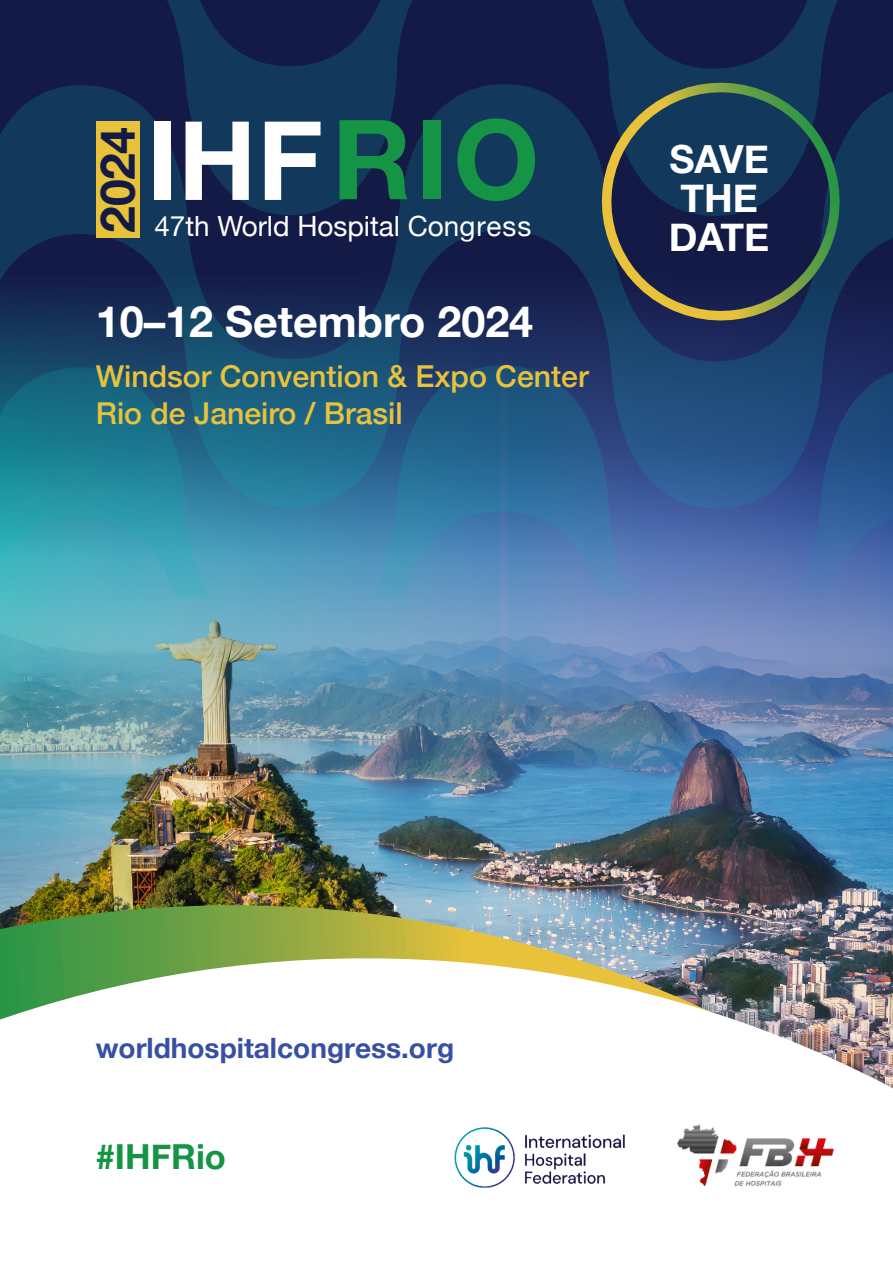
<style>
.page{position:relative;width:893px;height:1263px;background:#fff}
.page>*{position:absolute;margin:0;border:0;box-sizing:border-box;transform-origin:0 0}
.t1{font:700 110.55px "Helvetica Neue LT Std";color:#169446}
.t2{font:700 48.15px "Helvetica Neue LT Std";color:#141a46}
.t3{font:700 43.05px "Helvetica Neue";color:#fff}
.t4{font:700 38.85px/38.8px "Helvetica Neue";color:#fff}
.t5{font:700 34.5px "Helvetica Neue";color:#169446}
.t6{font:500 30.15px/36.6px "Helvetica Neue";color:#e8c23b}
.t7{font:700 28.05px "Helvetica Neue";color:#3750a2}
.t8{font:27.9px "Helvetica Neue";color:#fff}
</style>
<div class="page">
<img style="left:0;top:509px;width:893px;height:396px">
<svg style="left:0;top:0;width:893px;height:84px;fill:#141a46"></svg>
<svg style="left:0;top:84px;width:893px;height:425px;fill:#14385b"></svg>
<svg style="left:0;top:367px;width:277px;height:232px"></svg>
<svg style="left:305px;top:365px;width:588px;height:234px"></svg>
<div style="left:154px;top:122px;width:17px;height:78px;background:#fff"></div>
<svg style="left:186px;top:122px;width:63px;height:78px"></svg>
<svg style="left:265px;top:122px;width:56px;height:78px"></svg>
<div style="left:96px;top:121px;width:44px;height:116px;background:#e8c23b"></div>
<img style="left:1px;top:905px;width:892px;height:9px">
<img style="left:1px;top:914px;width:892px;height:175px">
<img style="left:677px;top:1124px;width:157px;height:62px">
<img style="left:454px;top:1127px;width:171px;height:61px">
<svg style="left:578px;top:59px;width:286px;height:273px"></svg>
<img style="left:0;top:670px;width:1px;height:593px">
<h2 class="t2" style="left:88px;top:233px;width:107px;rotate:-90deg">2024</h2>
<h1 class="t1" style="left:332px;top:91px;width:209px">RIO</h1>
<p class="t8" style="left:154px;top:206px;width:379px">47th World Hospital Congress</p>
<h3 class="t3" style="left:96px;top:288px;width:439px">10–12 Setembro 2024</h3>
<p class="t6" style="left:96px;top:356px;width:494px">Windsor Convention &amp; Expo Center<br>Rio de Janeiro / Brasil</p>
<p class="t4" style="left:669px;top:141px;width:102px">SAVE<br>THE<br>DATE</p>
<p class="t7" style="left:96px;top:1026px;width:360px">worldhospitalcongress.org</p>
<p class="t5" style="left:96px;top:1130px;width:132px">#IHFRio</p>
</div>
